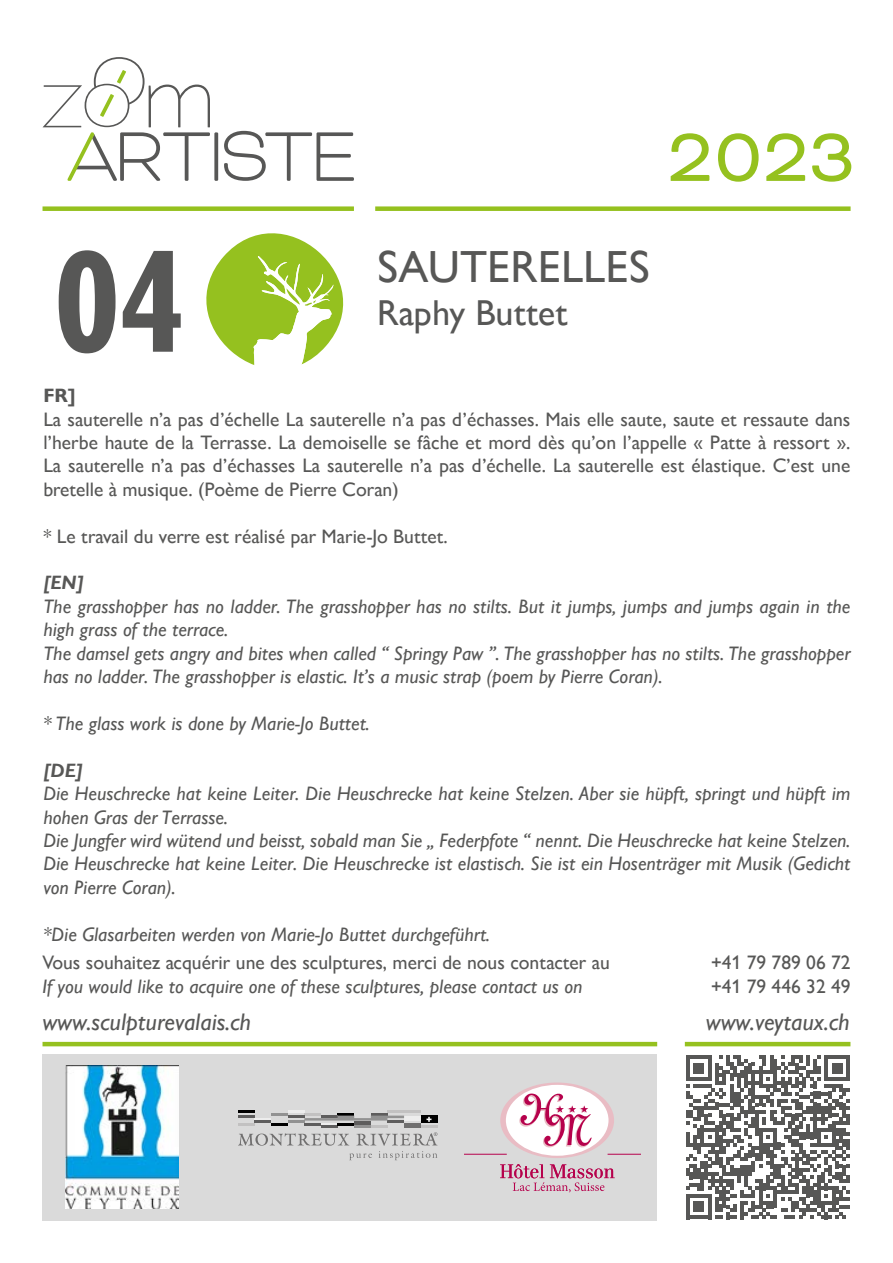
<style>
.page{position:relative;width:893px;height:1263px;background:#fff}
.page>*{position:absolute;margin:0;border:0;box-sizing:border-box;transform-origin:0 0}
.t1{font:700 condensed 150px "Gill Sans Nova";color:#575756}
.t2{font:78px "Bicyclette";color:#95c11f}
.t3{font:45px "Gill Sans Nova";color:#575756}
.t4{font:36px "Gill Sans Nova";color:#575756}
.t5{font:italic 24px "Gill Sans Nova";color:#575756}
.t6{font:italic 19.5px/23.4px "Gill Sans Nova";color:#575756}
.t7{font:19.5px/23.4px "Gill Sans Nova";color:#575756;text-align:justify}
.t8{font:italic 700 19.5px "Gill Sans Nova";color:#575756}
.t9{font:700 19.5px "Gill Sans Nova";color:#575756}
</style>
<div class="page">
<div style="left:43px;top:1054px;width:614px;height:166px;background:#dadada"></div>
<svg style="left:238px;top:1111px;width:200px;height:50px"></svg>
<img style="left:66px;top:1065px;width:113px;height:143px">
<div style="left:500px;top:1082px;width:114px;height:76px;background:#e9bcc4;border-radius:50%"></div>
<div style="left:506px;top:1085px;width:102px;height:71px;background:#fff;border-radius:50%"></div>
<hr style="left:464px;top:1154px;width:43px;height:1px;background:#b6014c">
<hr style="left:608px;top:1154px;width:33px;height:1px;background:#b6014c">
<svg style="left:500px;top:1164px;width:115px;height:28px"></svg>
<svg style="left:517px;top:1089px;width:75px;height:60px"></svg>
<svg style="left:686px;top:1055px;width:164px;height:164px"></svg>
<hr style="left:685px;top:1042px;width:165px;height:4px;background:#95c11f">
<hr style="left:43px;top:1042px;width:614px;height:4px;background:#95c11f">
<svg style="left:206px;top:233px;width:138px;height:132px"></svg>
<svg style="left:224px;top:131px;width:130px;height:50px"></svg>
<svg style="left:214px;top:132px;width:4px;height:49px"></svg>
<svg style="left:43px;top:57px;width:167px;height:124px"></svg>
<div style="left:43px;top:206px;width:311px;height:5px;background:#95c11f"></div>
<div style="left:375px;top:206px;width:476px;height:5px;background:#95c11f"></div>
<h1 class="t1" style="left:55px;top:216px;width:131px">04</h1>
<h2 class="t2" style="left:667px;top:112px;width:190px">2023</h2>
<h3 class="t3" style="left:377px;top:241px;width:275px">SAUTERELLES</h3>
<h3 class="t4" style="left:377px;top:292px;width:192px">Raphy Buttet</h3>
<p class="t9" style="left:43px;top:383px;width:34px">FR]</p>
<p class="t7" style="left:43px;top:407px;width:809px">La sauterelle n’a pas d’échelle La sauterelle n’a pas d’échasses. Mais elle saute, saute et ressaute dans l’herbe haute de la Terrasse. La demoiselle se fâche et mord dès qu’on l’appelle « Patte à ressort ».<br>La sauterelle n’a pas d’échasses La sauterelle n’a pas d’échelle. La sauterelle est élastique. C’est une bretelle à musique. (Poème de Pierre Coran)</p>
<p class="t7" style="left:43px;top:524px;width:406px">* Le travail du verre est réalisé par Marie-Jo Buttet.</p>
<p class="t8" style="left:43px;top:571px;width:42px">[EN]</p>
<p class="t6" style="left:43px;top:594px;width:809px">The grasshopper has no ladder. The grasshopper has no stilts. But it jumps, jumps and jumps again in the high grass of the terrace.<br>The damsel gets angry and bites when called “ Springy Paw ”. The grasshopper has no stilts. The grasshopper has no ladder. The grasshopper is elastic. It’s a music strap (poem by Pierre Coran).</p>
<p class="t6" style="left:43px;top:711px;width:328px">* The glass work is done by Marie-Jo Buttet.</p>
<p class="t8" style="left:43px;top:758px;width:41px">[DE]</p>
<p class="t6" style="left:43px;top:782px;width:809px">Die Heuschrecke hat keine Leiter. Die Heuschrecke hat keine Stelzen. Aber sie hüpft, springt und hüpft im hohen Gras der Terrasse.<br>Die Jungfer wird wütend und beisst, sobald man Sie „ Federpfote “ nennt. Die Heuschrecke hat keine Stelzen.<br>Die Heuschrecke hat keine Leiter. Die Heuschrecke ist elastisch. Sie ist ein Hosenträger mit Musik (Gedicht von Pierre Coran).</p>
<p class="t6" style="left:43px;top:922px;width:448px">*Die Glasarbeiten werden von Marie-Jo Buttet durchgeführt.</p>
<p class="t7" style="left:43px;top:951px;width:569px">Vous souhaitez acquérir une des sculptures, merci de nous contacter au</p>
<p class="t7" style="left:711px;top:951px;width:141px">+41 79 789 06 72</p>
<p class="t6" style="left:43px;top:974px;width:541px">If you would like to acquire one of these sculptures, please contact us on</p>
<p class="t7" style="left:711px;top:974px;width:141px">+41 79 446 32 49</p>
<p class="t5" style="left:43px;top:1007px;width:210px">www.sculpturevalais.ch</p>
<p class="t5" style="left:706px;top:1007px;width:145px">www.veytaux.ch</p>
</div>
